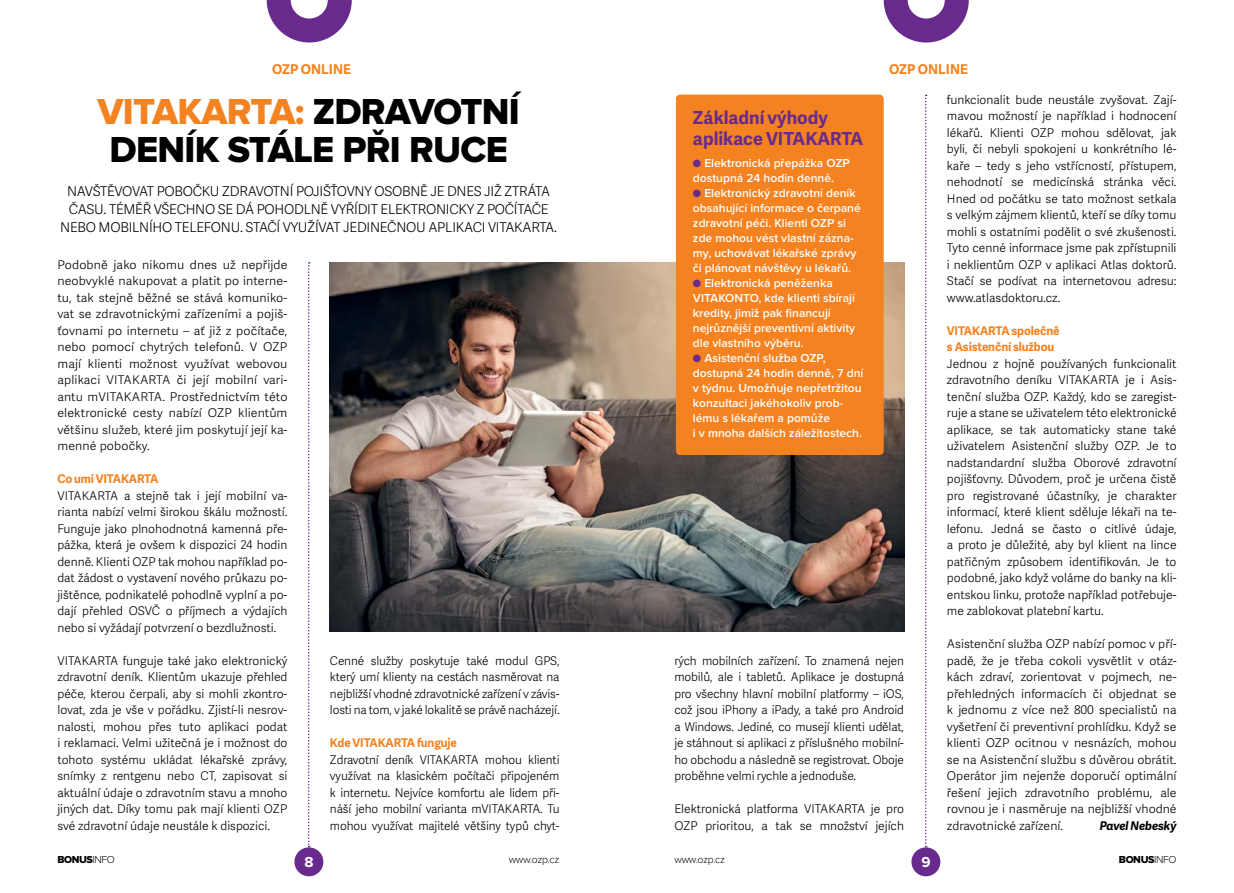
<style>
.page{position:relative;width:1234px;height:893px;background:#fff}
.page>*{position:absolute;margin:0;border:0;box-sizing:border-box;transform-origin:0 0}
.t1{font:37.5px/37.5px "Proxima Nova Extrabld";letter-spacing:-.02em;color:#000;text-align:center}
.t2{font:700 18px/21.6px "Adelle Sans";color:#682b8d}
.t3{font:700 15px "Proxima Nova";color:#fff}
.t4{font:300 13.5px/18px "Adelle Sans";letter-spacing:-.02em;color:#000;text-align:center}
.t5{font:700 13.5px "Adelle Sans";color:#f58220}
.t6{font:300 12px/16.5px "Adelle Sans";color:#000;text-align:justify}
.t7{font:600 12px/15px "Proxima Nova";color:#fff}
.t8{font:700 12px/16.5px "Adelle Sans";letter-spacing:-.01em;color:#f58220}
.t9{font:italic 700 12px "Adelle Sans";letter-spacing:-.01em;color:#000}
.t10{font:300 10.5px "Proxima Nova";letter-spacing:-.03em;color:#000}
.t11{font:10.5px "Proxima Nova Extrabld";letter-spacing:-.04em;color:#000}
.s1{color:#f58220}
.s2{font-family:"Proxima Nova";font-weight:300}
.s3{color:#682b8d}
</style>
<div class="page">
<div style="left:294px;top:847px;width:29px;height:29px;background:#682b8d;border-radius:50%"></div>
<svg style="left:266px;top:0;width:86px;height:43px"></svg>
<svg style="left:308px;top:262px;width:1px;height:585px"></svg>
<svg style="left:925px;top:95px;width:1px;height:752px"></svg>
<div style="left:911px;top:847px;width:29px;height:29px;background:#682b8d;border-radius:50%"></div>
<svg style="left:883px;top:0;width:85px;height:43px"></svg>
<img style="left:330px;top:262px;width:573px;height:370px">
<div style="left:675px;top:95px;width:208px;height:360px;background:#f58220;border-radius:4px"></div>
<p class="t5" style="left:272px;top:59px;width:80px">OZP ONLINE</p>
<p class="t1" style="left:97px;top:94px;width:423px"><span class="s1">VITAKARTA:</span> ZDRAVOTNÍ<br>DENÍK STÁLE PŘI RUCE</p>
<p class="t4" style="left:60px;top:182px;width:498px">NAVŠTĚVOVAT POBOČKU ZDRAVOTNÍ POJIŠŤOVNY OSOBNĚ JE DNES JIŽ ZTRÁTA<br>ČASU. TÉMĚŘ VŠECHNO SE DÁ POHODLNĚ VYŘÍDIT ELEKTRONICKY Z POČÍTAČE<br>NEBO MOBILNÍHO TELEFONU. STAČÍ VYUŽÍVAT JEDINEČNOU APLIKACI VITAKARTA.</p>
<p class="t6" style="left:57px;top:256px;width:231px">Podobně jako nikomu dnes už nepřijde neobvyklé nakupovat a platit po interne&shy;tu, tak stejně běžné se stává komuniko&shy;vat se zdravotnickými zařízeními a pojiš&shy;ťovnami po internetu – ať již z počítače, nebo pomocí chytrých telefonů. V OZP mají klienti možnost využívat webovou aplikaci VITAKARTA či její mobilní vari&shy;antu mVITAKARTA. Prostřednictvím této elektronické cesty nabízí OZP klientům většinu služeb, které jim poskytují její ka&shy;menné pobočky.</p>
<p class="t8" style="left:57px;top:470px;width:102px">Co umí VITAKARTA</p>
<p class="t6" style="left:57px;top:487px;width:231px">VITAKARTA a stejně tak i její mobilní va&shy;rianta nabízí velmi širokou škálu možností.<br>Funguje jako plnohodnotná kamenná pře&shy;pážka, která je ovšem k dispozici 24 hodin denně. Klienti OZP tak mohou například po&shy;dat žádost o vystavení nového průkazu po&shy;jištěnce, podnikatelé pohodlně vyplní a po&shy;dají přehled OSVČ o příjmech a výdajích nebo si vyžádají potvrzení o bezdlužnosti.</p>
<p class="t6" style="left:57px;top:652px;width:231px">VITAKARTA funguje také jako elektronický zdravotní deník. Klientům ukazuje přehled péče, kterou čerpali, aby si mohli zkontro&shy;lovat, zda je vše v pořádku. Zjistí-li nesrov&shy;nalosti, mohou přes tuto aplikaci podat i reklamaci. Velmi užitečná je i možnost do tohoto systému ukládat lékařské zprávy, snímky z rentgenu nebo CT, zapisovat si aktuální údaje o zdravotním stavu a mnoho jiných dat. Díky tomu pak mají klienti OZP své zdravotní údaje neustále k dispozici.</p>
<p class="t6" style="left:330px;top:652px;width:231px">Cenné služby poskytuje také modul GPS, který umí klienty na cestách nasměrovat na nejbližší vhodné zdravotnické zařízení v závis&shy;losti na tom, v jaké lokalitě se právě nacházejí.</p>
<p class="t8" style="left:330px;top:734px;width:128px">Kde VITAKARTA funguje</p>
<p class="t6" style="left:330px;top:751px;width:231px">Zdravotní deník VITAKARTA mohou klienti využívat na klasickém počítači připojeném k internetu. Nejvíce komfortu ale lidem při&shy;náší jeho mobilní varianta mVITAKARTA. Tu mohou využívat majitelé většiny typů chyt-</p>
<p class="t11" style="left:57px;top:853px;width:59px">BONUS<span class="s2">INFO</span></p>
<p class="t3" style="left:304px;top:855px;width:11px">8</p>
<p class="t10" style="left:508px;top:855px;width:52px">www.ozp.cz</p>
<p class="t5" style="left:888px;top:59px;width:80px">OZP ONLINE</p>
<p class="t2" style="left:692px;top:106px;width:172px">Základní výhody aplikace VITAKARTA</p>
<p class="t7" style="left:692px;top:156px;width:158px"><span class="s3">●</span> Elektronická přepážka OZP dostupná 24 hodin denně.</p>
<p class="t7" style="left:692px;top:186px;width:169px"><span class="s3">●</span> Elektronický zdravotní deník obsahující informace o čerpané zdravotní péči. Klienti OZP si zde mohou vést vlastní zázna&shy;my, uchovávat lékařské zprávy či plánovat návštěvy u lékařů.</p>
<p class="t7" style="left:692px;top:276px;width:164px"><span class="s3">●</span> Elektronická peněženka<br>VITAKONTO, kde klienti sbírají kredity, jimiž pak financují nejrůznější preventivní aktivity dle vlastního výběru.</p>
<p class="t7" style="left:692px;top:351px;width:172px"><span class="s3">●</span> Asistenční služba OZP, dostupná 24 hodin denně, 7 dní v týdnu. Umožňuje nepřetržitou konzultaci jakéhokoliv prob&shy;lému s lékařem a pomůže<br>i v mnoha dalších záležitostech.</p>
<p class="t6" style="left:674px;top:652px;width:231px">rých mobilních zařízení. To znamená nejen mobilů, ale i tabletů. Aplikace je dostupná pro všechny hlavní mobilní platformy – iOS, což jsou iPhony a iPady, a také pro Android a Windows. Jediné, co musejí klienti udělat, je stáhnout si aplikaci z příslušného mobilní&shy;ho obchodu a následně se registrovat. Oboje proběhne velmi rychle a jednoduše.</p>
<p class="t6" style="left:674px;top:800px;width:231px">Elektronická platforma VITAKARTA je pro<br>OZP prioritou, a tak se množství jejích</p>
<p class="t6" style="left:946px;top:91px;width:231px">funkcionalit bude neustále zvyšovat. Zají&shy;mavou možností je například i hodnocení lékařů. Klienti OZP mohou sdělovat, jak byli, či nebyli spokojeni u konkrétního lé&shy;kaře – tedy s jeho vstřícností, přístupem, nehodnotí se medicínská stránka věci.<br>Hned od počátku se tato možnost setkala s velkým zájmem klientů, kteří se díky tomu mohli s ostatními podělit o své zkušenosti.<br>Tyto cenné informace jsme pak zpřístupnili i neklientům OZP v aplikaci Atlas doktorů.<br>Stačí se podívat na internetovou adresu: www.atlasdoktoru.cz.</p>
<p class="t8" style="left:946px;top:321px;width:114px">VITAKARTA společně s Asistenční službou</p>
<p class="t6" style="left:946px;top:355px;width:231px">Jednou z hojně používaných funkcionalit zdravotního deníku VITAKARTA je i Asis&shy;tenční služba OZP. Každý, kdo se zaregist&shy;ruje a stane se uživatelem této elektronické aplikace, se tak automaticky stane také uživatelem Asistenční služby OZP. Je to nadstandardní služba Oborové zdravotní pojišťovny. Důvodem, proč je určena čistě pro registrované účastníky, je charakter informací, které klient sděluje lékaři na te&shy;lefonu. Jedná se často o citlivé údaje, a proto je důležité, aby byl klient na lince patřičným způsobem identifikován. Je to podobné, jako když voláme do banky na kli&shy;entskou linku, protože například potřebuje&shy;me zablokovat platební kartu.</p>
<p class="t6" style="left:946px;top:635px;width:231px">Asistenční služba OZP nabízí pomoc v pří&shy;padě, že je třeba cokoli vysvětlit v otáz&shy;kách zdraví, zorientovat v pojmech, ne&shy;přehledných informacích či objednat se k jednomu z více než 800 specialistů na vyšetření či preventivní prohlídku. Když se klienti OZP ocitnou v nesnázích, mohou se na Asistenční službu s důvěrou obrátit.<br>Operátor jim nejenže doporučí optimální řešení jejich zdravotního problému, ale rovnou je i nasměruje na nejbližší vhodné zdravotnické zařízení.</p>
<p class="t9" style="left:1099px;top:817px;width:78px">Pavel Nebeský</p>
<p class="t10" style="left:674px;top:855px;width:52px">www.ozp.cz</p>
<p class="t3" style="left:921px;top:855px;width:11px">9</p>
<p class="t11" style="left:1118px;top:853px;width:59px">BONUS<span class="s2">INFO</span></p>
</div>
